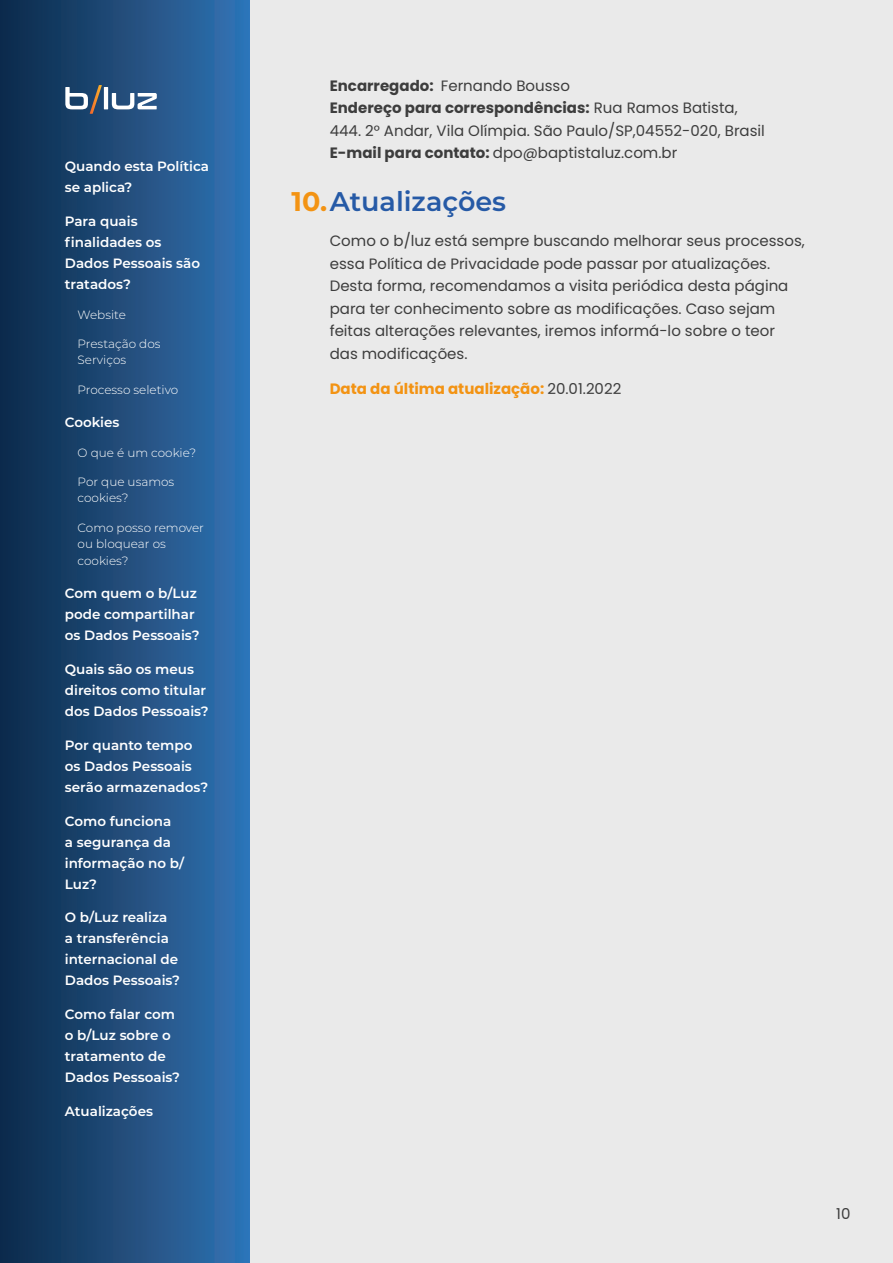
<style>
.page{position:relative;width:893px;height:1263px;background:#eaeaea}
.page>*{position:absolute;margin:0;border:0;box-sizing:border-box;transform-origin:0 0}
.t1{font:600 27px "Montserrat";color:#265aa6}
.Texto_miolo{font:15px/22.5px "Poppins";color:#3d3d3d}
.Texto_miolo-2{font:700 15px "Poppins";color:#f39313}
.Título{font:600 13.5px/21px "Montserrat";color:#fff}
.Subtítulo{font:300 12px/16.5px "Montserrat";color:#fff}
.s1{font-weight:700}
.s2{font-weight:700;color:#f39313}
.s3{font-weight:400;color:#3d3d3d}
</style>
<div class="page">
<div style="left:0;top:0;width:250px;height:1263px;background:linear-gradient(to right,#0c2947,#3373b4)"></div>
<svg style="left:65px;top:85px;width:37px;height:29px"></svg>
<hr style="left:104px;top:87px;width:4px;height:22px;background:#fff">
<svg style="left:112px;top:93px;width:45px;height:16px"></svg>
<p class="Título" style="left:65px;top:156px;width:146px">Quando esta Política se aplica?</p>
<p class="Título" style="left:65px;top:210px;width:137px">Para quais finalidades os<br>Dados Pessoais são tratados?</p>
<p class="Subtítulo" style="left:78px;top:306px;width:50px">Website</p>
<p class="Subtítulo" style="left:78px;top:335px;width:84px">Prestação dos<br>Serviços</p>
<p class="Subtítulo" style="left:78px;top:381px;width:102px">Processo seletivo</p>
<p class="Título" style="left:65px;top:411px;width:56px">Cookies</p>
<p class="Subtítulo" style="left:78px;top:444px;width:120px">O que é um cookie?</p>
<p class="Subtítulo" style="left:78px;top:473px;width:98px">Por que usamos cookies?</p>
<p class="Subtítulo" style="left:78px;top:519px;width:128px">Como posso remover ou bloquear os cookies?</p>
<p class="Título" style="left:65px;top:582px;width:136px">Com quem o b/Luz pode compartilhar os Dados Pessoais?</p>
<p class="Título" style="left:65px;top:658px;width:145px">Quais são os meus direitos como titular dos Dados Pessoais?</p>
<p class="Título" style="left:65px;top:734px;width:145px">Por quanto tempo os Dados Pessoais serão armazenados?</p>
<p class="Título" style="left:65px;top:810px;width:121px">Como funciona<br>a segurança da informação no b/<br>Luz?</p>
<p class="Título" style="left:65px;top:906px;width:117px">O b/Luz realiza<br>a transferência internacional de<br>Dados Pessoais?</p>
<p class="Título" style="left:65px;top:1003px;width:117px">Como falar com o b/Luz sobre o tratamento de<br>Dados Pessoais?</p>
<p class="Título" style="left:65px;top:1100px;width:90px">Atualizações</p>
<p class="Texto_miolo" style="left:330px;top:74px;width:437px"><span class="s1">Encarregado:</span> Fernando Bousso<br><span class="s1">Endereço para correspondências:</span> Rua Ramos Batista, 444. 2° Andar, Vila Olímpia. São Paulo/SP,04552-020, Brasil <span class="s1">E-mail para contato:</span> dpo@baptistaluz.com.br</p>
<p class="t1" style="left:291px;top:182px;width:216px"><span class="s2">10.</span>Atualizações</p>
<p class="Texto_miolo" style="left:330px;top:230px;width:477px">Como o b/luz está sempre buscando melhorar seus processos, essa Política de Privacidade pode passar por atualizações.<br>Desta forma, recomendamos a visita periódica desta página para ter conhecimento sobre as modificações. Caso sejam feitas alterações relevantes, iremos informá-lo sobre o teor das modificações.</p>
<p class="Texto_miolo-2" style="left:330px;top:380px;width:293px">Data da última atualização: <span class="s3">20.01.2022</span></p>
<p class="Texto_miolo" style="left:836px;top:1203px;width:16px">10</p>
</div>
